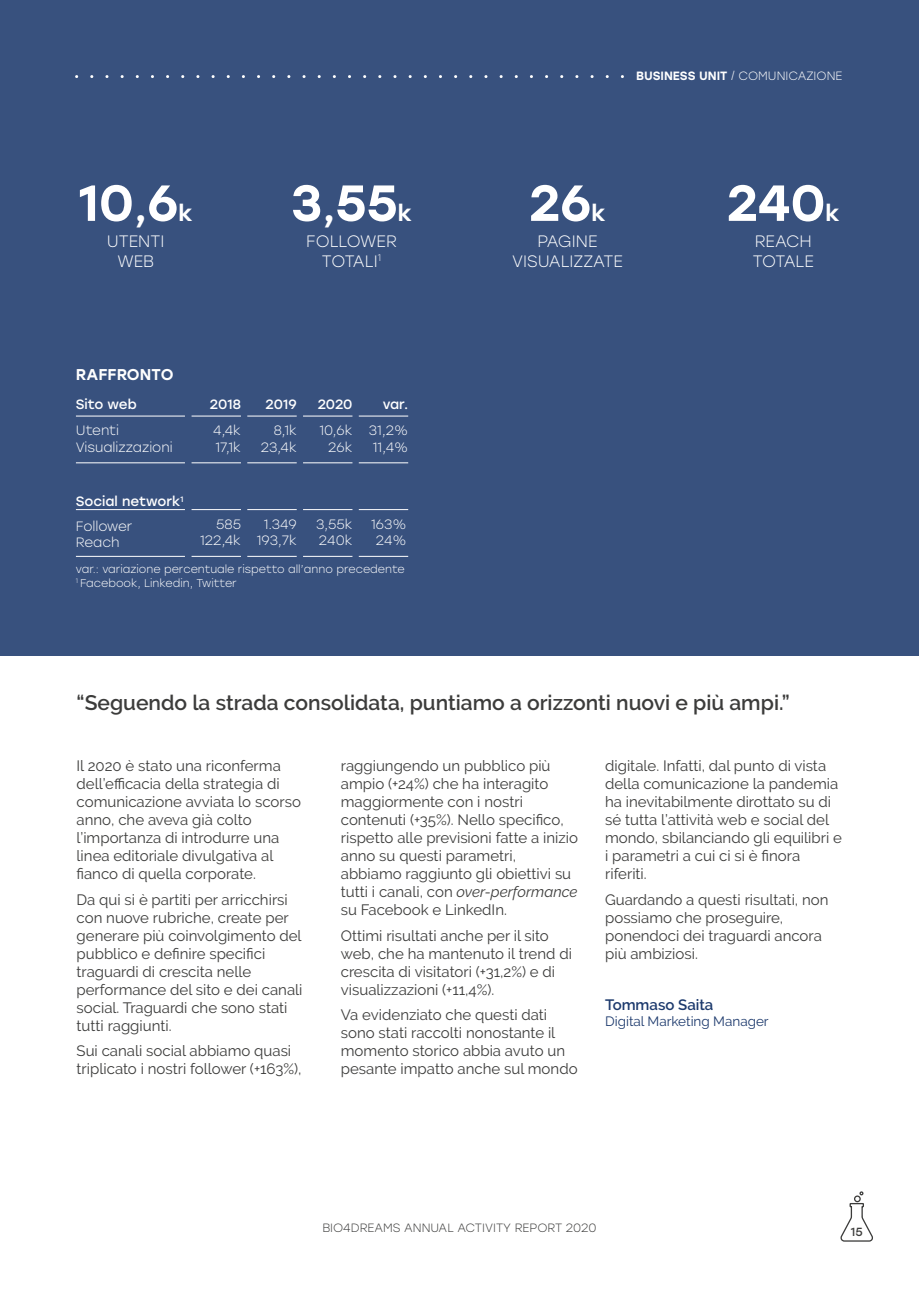
<style>
.page{position:relative;width:919px;height:1289px;background:#fff}
.page>*{position:absolute;margin:0;border:0;box-sizing:border-box;transform-origin:0 0}
.t1{font:500 50.55px "Stolzl";color:#fff}
.t2{font:500 22.5px "Stolzl";color:#fff}
.t3{font:600 21px "Raleway";color:#3c3c3b}
.t4{font:300 16.5px/19.8px "Stolzl";color:#fff;text-align:center}
.t5{font:500 15.6px "Stolzl";color:#fff}
.t6{font:15px/18px "Raleway";color:#3c3c3b}
.t7{font:600 15px "Raleway";color:#1d3a6d}
.t8{font:300 13.5px/16.2px "Stolzl";color:#fff}
.t9{font:13.5px "Stolzl";color:#fff}
.t10{font:13.5px "Raleway";color:#1d3a6d}
.t11{font:300 12px "Stolzl";color:#3c3c3b}
.t12{font:300 12px "Stolzl";color:#fff}
.t13{font:11.85px "Stolzl";color:#3c3c3b}
.t14{font:300 11.1px/13.4px "Stolzl";color:#fff}
.s1{font-size:37.5px}
.s2{font-weight:500}
.s3{font-style:italic}
</style>
<div class="page">
<div style="left:0;top:0;width:918px;height:655px;background:#38517e"></div>
<hr style="left:76px;top:416px;width:109px;height:1px;background:#fff">
<hr style="left:191px;top:416px;width:50px;height:1px;background:#fff">
<hr style="left:247px;top:416px;width:50px;height:1px;background:#fff">
<hr style="left:303px;top:416px;width:49px;height:1px;background:#fff">
<hr style="left:359px;top:416px;width:49px;height:1px;background:#fff">
<hr style="left:76px;top:462px;width:109px;height:1px;background:#fff">
<hr style="left:191px;top:462px;width:50px;height:1px;background:#fff">
<hr style="left:247px;top:462px;width:50px;height:1px;background:#fff">
<hr style="left:303px;top:462px;width:49px;height:1px;background:#fff">
<hr style="left:359px;top:462px;width:49px;height:1px;background:#fff">
<hr style="left:76px;top:556px;width:109px;height:1px;background:#fff">
<hr style="left:191px;top:556px;width:50px;height:1px;background:#fff">
<hr style="left:247px;top:556px;width:50px;height:1px;background:#fff">
<hr style="left:303px;top:556px;width:49px;height:1px;background:#fff">
<hr style="left:359px;top:556px;width:49px;height:1px;background:#fff">
<hr style="left:76px;top:509px;width:109px;height:1px;background:#fff">
<hr style="left:191px;top:509px;width:50px;height:1px;background:#fff">
<hr style="left:247px;top:509px;width:50px;height:1px;background:#fff">
<hr style="left:303px;top:509px;width:49px;height:1px;background:#fff">
<hr style="left:359px;top:509px;width:49px;height:1px;background:#fff">
<svg style="left:840px;top:1202px;width:33px;height:40px"></svg>
<div style="left:853px;top:1195px;width:7px;height:7px;border:1px solid #3c3c3b;border-radius:50%"></div>
<svg style="left:859px;top:1191px;width:4px;height:4px"></svg>
<svg style="left:77px;top:75px;width:547px;height:3px"></svg>
<h1 class="t1" style="left:78px;top:167px;width:102px">10<span class="s1">,</span>6</h1>
<h2 class="t2" style="left:178px;top:197px;width:16px">k</h2>
<h1 class="t1" style="left:291px;top:167px;width:108px">3<span class="s1">,</span>55</h1>
<h2 class="t2" style="left:397px;top:197px;width:16px">k</h2>
<p class="t4" style="left:107px;top:230px;width:59px">UTENTI<br>WEB</p>
<p class="t4" style="left:306px;top:230px;width:92px">FOLLOWER<br>TOTALI<sup>1</sup></p>
<p class="t5" style="left:76px;top:363px;width:99px">RAFFRONTO</p>
<p class="t9" style="left:76px;top:395px;width:62px">Sito web</p>
<p class="t8" style="left:76px;top:422px;width:98px">Utenti<br>Visualizzazioni</p>
<p class="t9" style="left:76px;top:492px;width:109px">Social network<sup>1</sup></p>
<p class="t9" style="left:210px;top:395px;width:32px">2018</p>
<p class="t8" style="left:213px;top:422px;width:29px">4,4k<br>17,1k</p>
<p class="t9" style="left:265px;top:395px;width:33px">2019</p>
<p class="t8" style="left:261px;top:422px;width:37px;text-align:right">8,1k<br>23,4k</p>
<p class="t9" style="left:318px;top:395px;width:36px">2020</p>
<p class="t8" style="left:319px;top:422px;width:34px;text-align:right">10,6k<br>26k</p>
<p class="t9" style="left:383px;top:395px;width:27px">var.</p>
<p class="t8" style="left:369px;top:422px;width:41px">31,2%<br>11,4%</p>
<p class="t8" style="left:200px;top:515px;width:42px;text-align:right">585<br>122,4k</p>
<p class="t8" style="left:257px;top:515px;width:41px;text-align:center">1.349<br>193,7k</p>
<p class="t8" style="left:316px;top:515px;width:38px">3,55k<br>240k</p>
<p class="t8" style="left:371px;top:515px;width:37px;text-align:center">163%<br>24%</p>
<p class="t14" style="left:76px;top:562px;width:330px">var.: variazione percentuale rispetto all’anno precedente<br><sup>1</sup> Facebook, Linkedin, Twitter</p>
<p class="t8" style="left:76px;top:518px;width:58px">Follower<br>Reach</p>
<p class="t12" style="left:636px;top:68px;width:208px"><span class="s2">BUSINESS UNIT</span> / COMUNICAZIONE</p>
<h1 class="t1" style="left:529px;top:167px;width:64px">26</h1>
<h2 class="t2" style="left:591px;top:197px;width:16px">k</h2>
<p class="t4" style="left:512px;top:230px;width:112px">PAGINE<br>VISUALIZZATE</p>
<h1 class="t1" style="left:726px;top:167px;width:100px">240</h1>
<h2 class="t2" style="left:825px;top:197px;width:16px">k</h2>
<p class="t4" style="left:752px;top:230px;width:63px;text-align:left">REACH<br>TOTALE</p>
<h3 class="t3" style="left:77px;top:690px;width:714px">“Seguendo la strada consolidata, puntiamo a orizzonti nuovi e più ampi.”</h3>
<p class="t6" style="left:77px;top:756px;width:226px">Il 2020 è stato una riconferma dell’efficacia della strategia di comunicazione avviata lo scorso anno, che aveva già colto l’importanza di introdurre una linea editoriale divulgativa al fianco di quella corporate.</p>
<p class="t6" style="left:77px;top:890px;width:227px">Da qui si è partiti per arricchirsi con nuove rubriche, create per generare più coinvolgimento del pubblico e definire specifici traguardi di crescita nelle performance del sito e dei canali social. Traguardi che sono stati tutti raggiunti.</p>
<p class="t6" style="left:77px;top:1041px;width:226px">Sui canali social abbiamo quasi triplicato i nostri follower (+163%),</p>
<p class="t6" style="left:341px;top:756px;width:239px">raggiungendo un pubblico più ampio (+24%) che ha interagito maggiormente con i nostri contenuti (+35%). Nello specifico, rispetto alle previsioni fatte a inizio anno su questi parametri, abbiamo raggiunto gli obiettivi su tutti i canali, con <span class="s3">over-performance </span>su Facebook e LinkedIn.</p>
<p class="t6" style="left:341px;top:926px;width:232px">Ottimi risultati anche per il sito web, che ha mantenuto il trend di crescita di visitatori (+31,2%) e di visualizzazioni (+11,4%).</p>
<p class="t6" style="left:341px;top:1005px;width:238px">Va evidenziato che questi dati sono stati raccolti nonostante il momento storico abbia avuto un pesante impatto anche sul mondo</p>
<p class="t6" style="left:605px;top:756px;width:238px">digitale. Infatti, dal punto di vista della comunicazione la pandemia ha inevitabilmente dirottato su di sé tutta l’attività web e social del mondo, sbilanciando gli equilibri e i parametri a cui ci si è finora riferiti.</p>
<p class="t6" style="left:605px;top:890px;width:225px">Guardando a questi risultati, non possiamo che proseguire, ponendoci dei traguardi ancora più ambiziosi.</p>
<p class="t7" style="left:605px;top:995px;width:110px">Tommaso Saita</p>
<p class="t10" style="left:605px;top:1013px;width:165px">Digital Marketing Manager</p>
<p class="t11" style="left:322px;top:1219px;width:276px">BIO4DREAMS ANNUAL ACTIVITY REPORT 2020</p>
<p class="t13" style="left:850px;top:1222px;width:13px">15</p>
</div>
